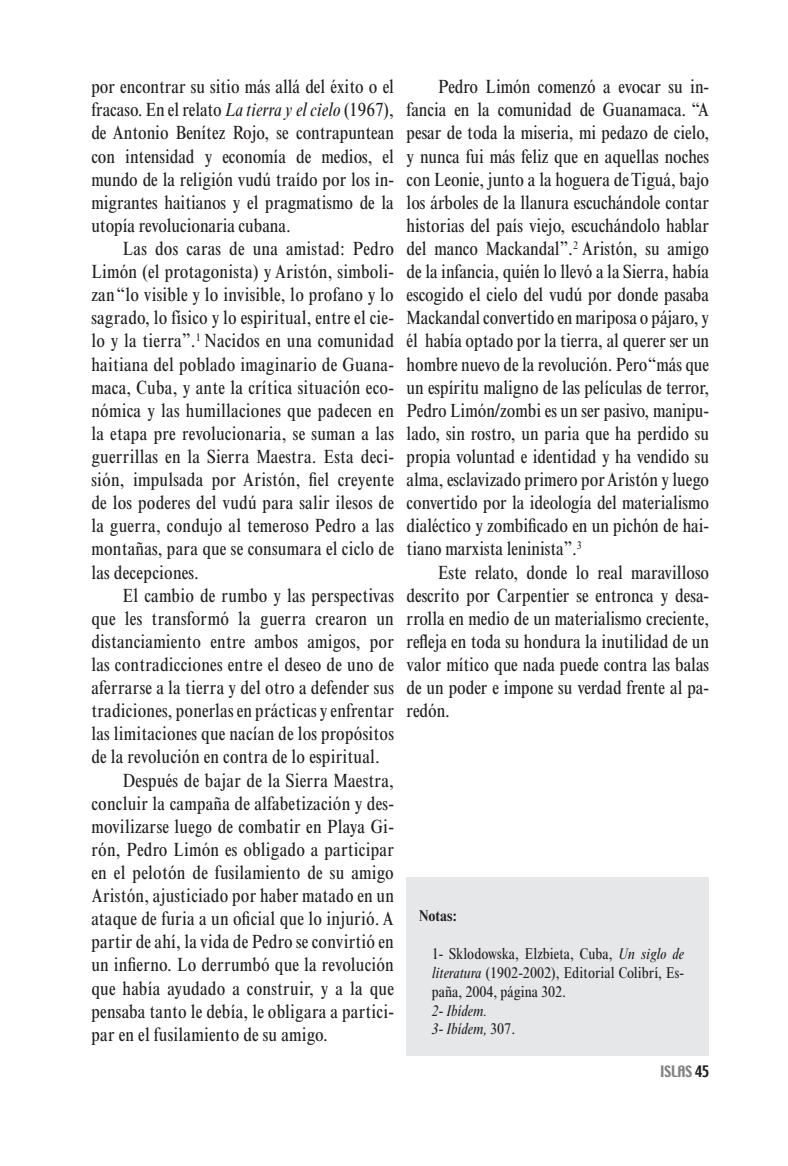
<style>
.page{position:relative;width:788px;height:1166px;background:#fff}
.page>*{position:absolute;margin:0;border:0;box-sizing:border-box;transform-origin:0 0}
.PárrafoArtículos{font:condensed 19.25px/23.1px "Times New Roman";letter-spacing:-.005em;color:#231f20;text-align:justify}
.Notas{font:condensed 15.75px/18.9px "Times New Roman";color:#231f20;text-align:justify}
.Notas-2{font:italic condensed 15.75px "Times New Roman";color:#231f20}
.Notas-3{font:700 condensed 15.75px "Times New Roman";color:#231f20}
.t1{font:14px "Techno";letter-spacing:-.005em;color:#808285}
.s1{font-style:italic}
.s2{font-style:normal}
.s3{color:#231f20}
</style>
<div class="page">
<div style="left:406px;top:876px;width:303px;height:179px;background:#e6e7e9"></div>
<p class="PárrafoArtículos" style="left:91px;top:75px;width:304px">por encontrar su sitio más allá del éxito o el fracaso. En el relato <span class="s1">La tierra y el cielo</span> (1967), de Antonio Benítez Rojo, se contrapuntean con intensidad y economía de medios, el mundo de la religión vudú traído por los in&shy;migrantes haitianos y el pragmatismo de la utopía revolucionaria cubana.</p>
<p class="PárrafoArtículos" style="left:91px;top:237px;width:304px;text-indent:31px">Las dos caras de una amistad: Pedro Limón (el protagonista) y Aristón, simboli&shy;zan “lo visible y lo invisible, lo profano y lo sagrado, lo físico y lo espiritual, entre el cie&shy;lo y la tierra”.<sup>1</sup> Nacidos en una comunidad haitiana del poblado imaginario de Guana&shy;maca, Cuba, y ante la crítica situación eco&shy;nómica y las humillaciones que padecen en la etapa pre revolucionaria, se suman a las guerrillas en la Sierra Maestra. Esta deci&shy;sión, impulsada por Aristón, fiel creyente de los poderes del vudú para salir ilesos de la guerra, condujo al temeroso Pedro a las montañas, para que se consumara el ciclo de las decepciones.</p>
<p class="PárrafoArtículos" style="left:91px;top:583px;width:304px;text-indent:31px">El cambio de rumbo y las perspectivas que les transformó la guerra crearon un distanciamiento entre ambos amigos, por las contradicciones entre el deseo de uno de aferrarse a la tierra y del otro a defender sus tradiciones, ponerlas en prácticas y enfrentar las limitaciones que nacían de los propósitos de la revolución en contra de lo espiritual.</p>
<p class="PárrafoArtículos" style="left:91px;top:768px;width:304px;text-indent:31px">Después de bajar de la Sierra Maestra, concluir la campaña de alfabetización y des&shy;movilizarse luego de combatir en Playa Gi&shy;rón, Pedro Limón es obligado a participar en el pelotón de fusilamiento de su amigo Aristón, ajusticiado por haber matado en un ataque de furia a un oficial que lo injurió. A partir de ahí, la vida de Pedro se convirtió en un infierno. Lo derrumbó que la revolución que había ayudado a construir, y a la que pensaba tanto le debía, le obligara a partici&shy;par en el fusilamiento de su amigo.</p>
<p class="PárrafoArtículos" style="left:406px;top:75px;width:304px;text-indent:32px">Pedro Limón comenzó a evocar su in&shy;fancia en la comunidad de Guanamaca. “A pesar de toda la miseria, mi pedazo de cielo, y nunca fui más feliz que en aquellas noches con Leonie, junto a la hoguera de Tiguá, bajo los árboles de la llanura escuchándole contar historias del país viejo, escuchándolo hablar del manco Mackandal”.<sup>2</sup> Aristón, su amigo de la infancia, quién lo llevó a la Sierra, había escogido el cielo del vudú por donde pasaba Mackandal convertido en mariposa o pájaro, y él había optado por la tierra, al querer ser un hombre nuevo de la revolución. Pero “más que un espíritu maligno de las películas de terror, Pedro Limón/zombi es un ser pasivo, manipu&shy;lado, sin rostro, un paria que ha perdido su propia voluntad e identidad y ha vendido su alma, esclavizado primero por Aristón y luego convertido por la ideología del materialismo dialéctico y zombificado en un pichón de hai&shy;tiano marxista leninista”.<sup>3</sup></p>
<p class="PárrafoArtículos" style="left:406px;top:560px;width:304px;text-indent:32px">Este relato, donde lo real maravilloso descrito por Carpentier se entronca y desa&shy;rrolla en medio de un materialismo creciente, refleja en toda su hondura la inutilidad de un valor mítico que nada puede contra las balas de un poder e impone su verdad frente al pa&shy;redón.</p>
<p class="Notas-3" style="left:419px;top:906px;width:39px">Notas:</p>
<p class="Notas" style="left:432px;top:944px;width:254px">1- Sklodowska, Elzbieta, Cuba, <span class="s1">Un siglo de literatura</span> (1902-2002), Editorial Colibrí, Es&shy;paña, 2004, página 302.</p>
<p class="Notas-2" style="left:432px;top:1001px;width:57px">2- Ibídem.</p>
<p class="Notas-2" style="left:432px;top:1020px;width:85px">3- Ibídem, <span class="s2">307.</span></p>
<p class="t1" style="left:660px;top:1061px;width:51px">ISLAS <span class="s3">45</span></p>
</div>
